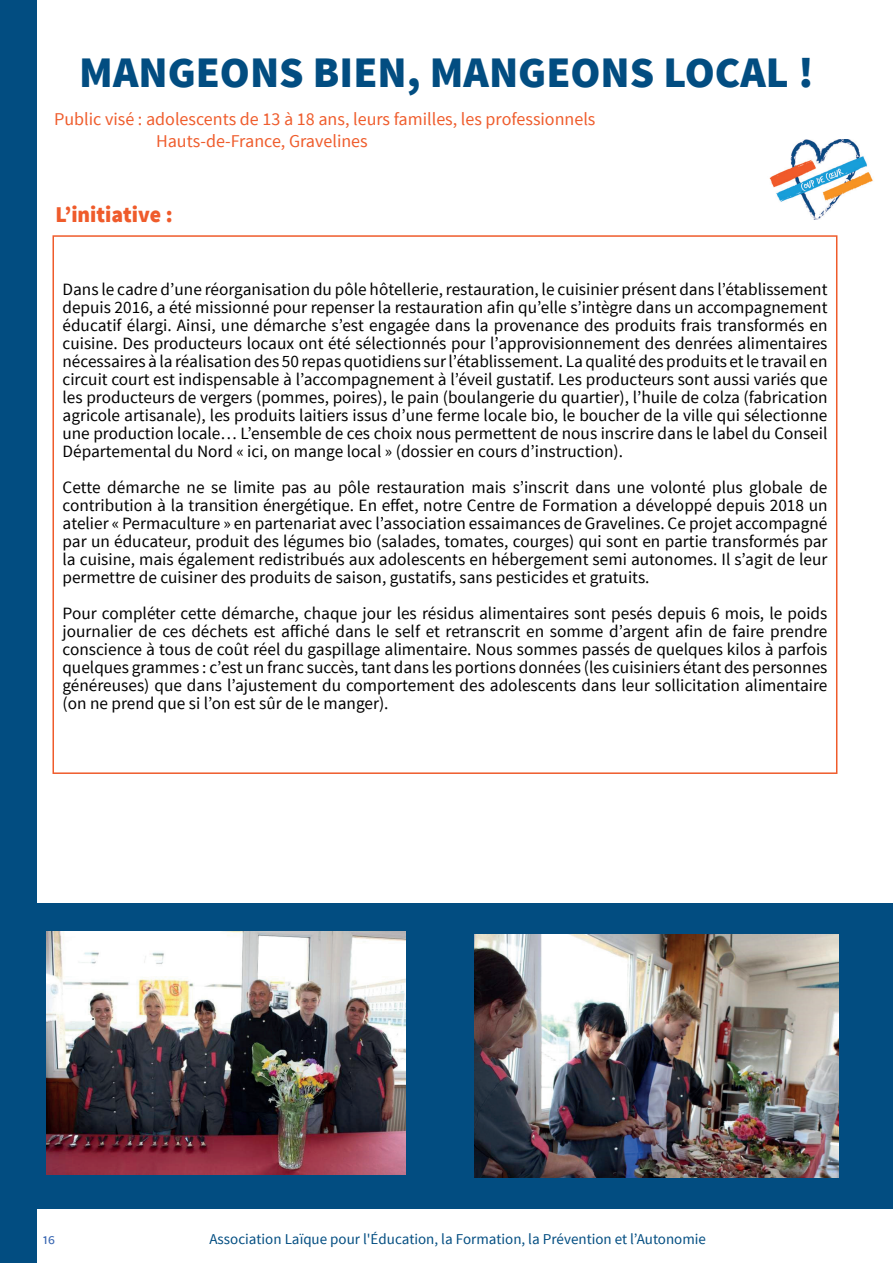
<style>
.page{position:relative;width:893px;height:1263px;background:#fff}
.page>*{position:absolute;margin:0;border:0;box-sizing:border-box;transform-origin:0 0}
.Titre_Texte_courant{font:900 43.5px "Source Sans Pro";color:#024d81}
.Gros_titres{font:900 22.5px "Source Sans Pro";color:#ef5b2b}
.t1{font:18px "Source Sans Pro";color:#ef5c2c}
.t2{font:17.25px/18px "Source Sans Pro";color:#000001;text-align:justify}
.t3{font:15px "Source Sans Pro";color:#024d81}
.t4{font:15px "Source Sans Pro";color:#3967b2}
</style>
<div class="page">
<div style="left:0;top:904px;width:893px;height:305px;background:#024d81"></div>
<img style="left:474px;top:935px;width:365px;height:243px">
<img style="left:47px;top:931px;width:358px;height:243px">
<div style="left:0;top:0;width:37px;height:1263px;background:#024d81"></div>
<img style="left:769px;top:140px;width:104px;height:79px">
<p class="Titre_Texte_courant" style="left:79px;top:44px;width:736px">MANGEONS BIEN, MANGEONS LOCAL !</p>
<p class="t1" style="left:54px;top:108px;width:543px">Public visé : adolescents de 13 à 18 ans, leurs familles, les professionnels</p>
<p class="t1" style="left:156px;top:130px;width:213px">Hauts-de-France, Gravelines</p>
<p class="Gros_titres" style="left:56px;top:200px;width:119px">L’initiative :</p>
<p class="t2" style="left:63px;top:281px;width:767px">Dans le cadre d’une réorganisation du pôle hôtellerie, restauration, le cuisinier présent dans l’établissement depuis 2016, a été missionné pour repenser la restauration afin qu’elle s’intègre dans un accompagnement éducatif élargi. Ainsi, une démarche s’est engagée dans la provenance des produits frais transformés en cuisine. Des producteurs locaux ont été sélectionnés pour l’approvisionnement des denrées alimentaires nécessaires à la réalisation des 50 repas quotidiens sur l’établissement. La qualité des produits et le travail en circuit court est indispensable à l’accompagnement à l’éveil gustatif. Les producteurs sont aussi variés que les producteurs de vergers (pommes, poires), le pain (boulangerie du quartier), l’huile de colza (fabrication agricole artisanale), les produits laitiers issus d’une ferme locale bio, le boucher de la ville qui sélectionne une production locale… L’ensemble de ces choix nous permettent de nous inscrire dans le label du Conseil Départemental du Nord « ici, on mange local » (dossier en cours d’instruction).</p>
<p class="t2" style="left:63px;top:479px;width:766px">Cette démarche ne se limite pas au pôle restauration mais s’inscrit dans une volonté plus globale de contribution à la transition énergétique. En effet, notre Centre de Formation a développé depuis 2018 un atelier « Permaculture » en partenariat avec l’association essaimances de Gravelines. Ce projet accompagné par un éducateur, produit des légumes bio (salades, tomates, courges) qui sont en partie transformés par la cuisine, mais également redistribués aux adolescents en hébergement semi autonomes. Il s’agit de leur permettre de cuisiner des produits de saison, gustatifs, sans pesticides et gratuits.</p>
<p class="t2" style="left:63px;top:605px;width:766px">Pour compléter cette démarche, chaque jour les résidus alimentaires sont pesés depuis 6 mois, le poids journalier de ces déchets est affiché dans le self et retranscrit en somme d’argent afin de faire prendre conscience à tous de coût réel du gaspillage alimentaire. Nous sommes passés de quelques kilos à parfois quelques grammes : c’est un franc succès, tant dans les portions données (les cuisiniers étant des personnes généreuses) que dans l’ajustement du comportement des adolescents dans leur sollicitation alimentaire (on ne prend que si l’on est sûr de le manger).</p>
<p class="t4" style="left:43px;top:1230px;width:14px">16</p>
<p class="t3" style="left:209px;top:1230px;width:498px">Association Laïque pour l'Éducation, la Formation, la Prévention et l’Autonomie</p>
</div>
